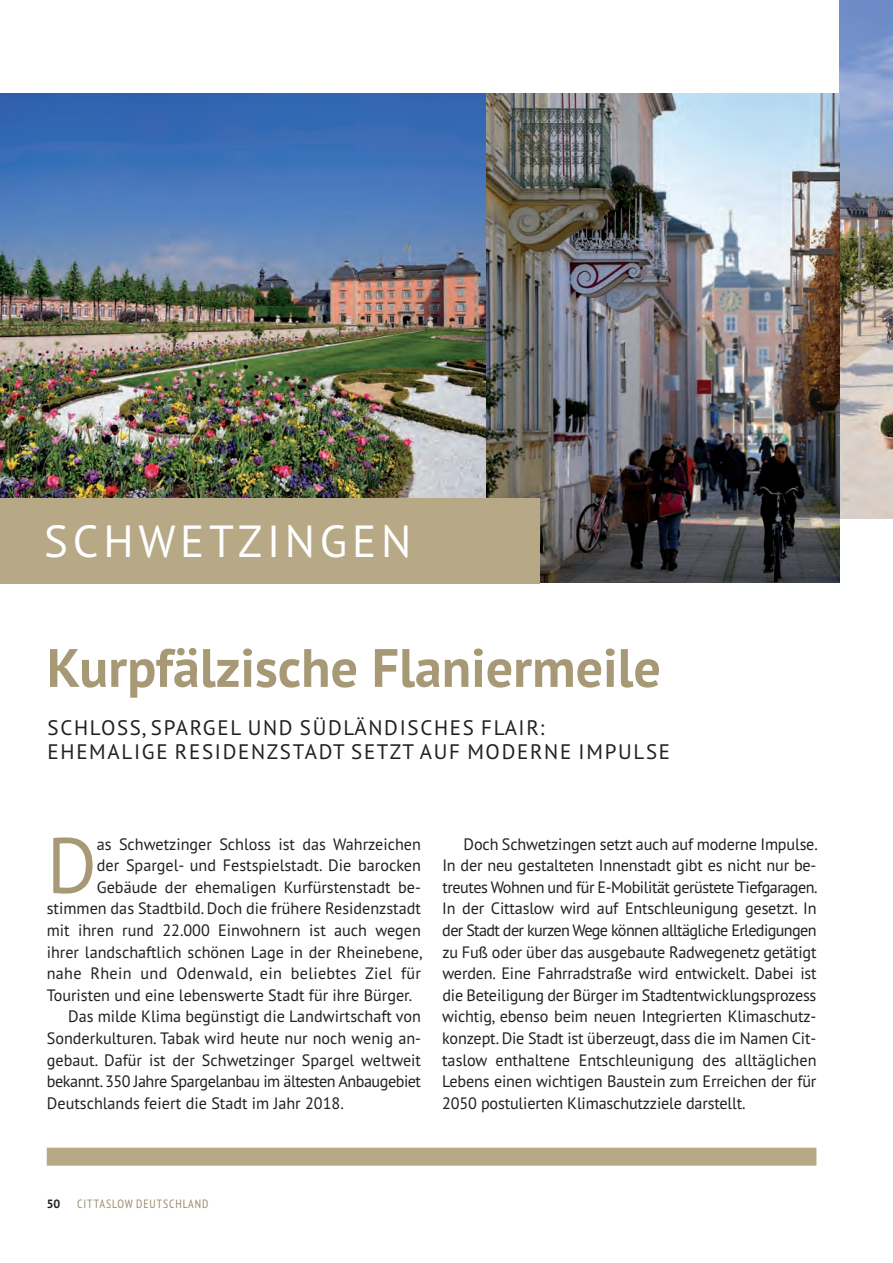
<style>
.page{position:relative;width:893px;height:1263px;background:#fff}
.page>*{position:absolute;margin:0;border:0;box-sizing:border-box;transform-origin:0 0}
.t1{font:78.15px "PT Sans";color:#a79975}
.t2{font:700 54px "PT Sans";color:#a79975}
.t3{font:45px "PT Sans";letter-spacing:.105em;color:#fff}
.t4{font:21px/24px "PT Sans";letter-spacing:.08em;color:#231f20}
.t5{font:16.5px/21.6px "PT Sans";color:#231f20;text-align:justify}
.t6{font:16.5px "PT Sans";letter-spacing:-.03em;color:#231f20}
.t7{font:16.5px "PT Sans";letter-spacing:.02em;color:#231f20}
.t8{font:condensed 12px "PT Sans";letter-spacing:.08em;color:#988d6c}
.t9{font:700 12px "PT Sans";color:#231f20}
</style>
<div class="page">
<div style="left:47px;top:1148px;width:769px;height:18px;background:#b7a886"></div>
<img style="left:0;top:94px;width:487px;height:404px">
<img style="left:840px;top:0;width:53px;height:519px">
<img style="left:487px;top:94px;width:353px;height:489px">
<div style="left:0;top:498px;width:540px;height:85px;background:#b7a886"></div>
<h3 class="t3" style="left:44px;top:512px;width:368px">SCHWETZINGEN</h3>
<h2 class="t2" style="left:47px;top:632px;width:616px">Kurpfälzische Flaniermeile</h2>
<p class="t4" style="left:48px;top:715px;width:624px">SCHLOSS, SPARGEL UND SÜDLÄNDISCHES FLAIR:<br>EHEMALIGE RESIDENZSTADT SETZT AUF MODERNE IMPULSE</p>
<h1 class="t1" style="left:47px;top:815px;width:52px">D</h1>
<p class="t5" style="left:97px;top:833px;width:326px">as Schwetzinger Schloss ist das Wahrzeichen</p>
<p class="t5" style="left:97px;top:854px;width:326px">der Spargel- und Festspielstadt. Die barocken</p>
<p class="t5" style="left:97px;top:876px;width:326px">Gebäude der ehemaligen Kurfürstenstadt be-</p>
<p class="t5" style="left:47px;top:897px;width:376px">stimmen das Stadtbild. Doch die frühere Residenzstadt</p>
<p class="t5" style="left:47px;top:919px;width:376px">mit ihren rund 22.000 Einwohnern ist auch wegen</p>
<p class="t5" style="left:47px;top:941px;width:377px">ihrer landschaftlich schönen Lage in der Rheinebene,</p>
<p class="t7" style="left:47px;top:963px;width:376px">nahe Rhein und Odenwald, ein beliebtes Ziel für</p>
<p class="t5" style="left:47px;top:984px;width:367px">Touristen und eine lebenswerte Stadt für ihre Bürger.</p>
<p class="t5" style="left:68px;top:1005px;width:354px">Das milde Klima begünstigt die Landwirtschaft von</p>
<p class="t5" style="left:47px;top:1027px;width:376px">Sonderkulturen. Tabak wird heute nur noch wenig an-</p>
<p class="t5" style="left:47px;top:1049px;width:376px">gebaut. Dafür ist der Schwetzinger Spargel weltweit</p>
<p class="t6" style="left:47px;top:1071px;width:376px">bekannt. 350 Jahre Spargelanbau im ältesten Anbaugebiet</p>
<p class="t5" style="left:47px;top:1092px;width:298px">Deutschlands feiert die Stadt im Jahr 2018.</p>
<p class="t5" style="left:442px;top:833px;width:377px;text-indent:21px">Doch Schwetzingen setzt auch auf moderne Impulse.<br>In der neu gestalteten Innenstadt gibt es nicht nur be&shy;treutes Wohnen und für E-Mobilität gerüstete Tiefgaragen.<br>In der Cittaslow wird auf Entschleunigung gesetzt. In der Stadt der kurzen Wege können alltägliche Erledigungen zu Fuß oder über das ausgebaute Radwegenetz getätigt werden. Eine Fahrradstraße wird entwickelt. Dabei ist die Beteiligung der Bürger im Stadtentwicklungsprozess wichtig, ebenso beim neuen Integrierten Klimaschutz&shy;konzept. Die Stadt ist überzeugt, dass die im Namen Cit&shy;taslow enthaltene Entschleunigung des alltäglichen Lebens einen wichtigen Baustein zum Erreichen der für 2050 postulierten Klimaschutzziele darstellt.</p>
<p class="t9" style="left:47px;top:1196px;width:15px">50</p>
<p class="t8" style="left:77px;top:1196px;width:133px">CITTASLOW DEUTSCHLAND</p>
</div>
